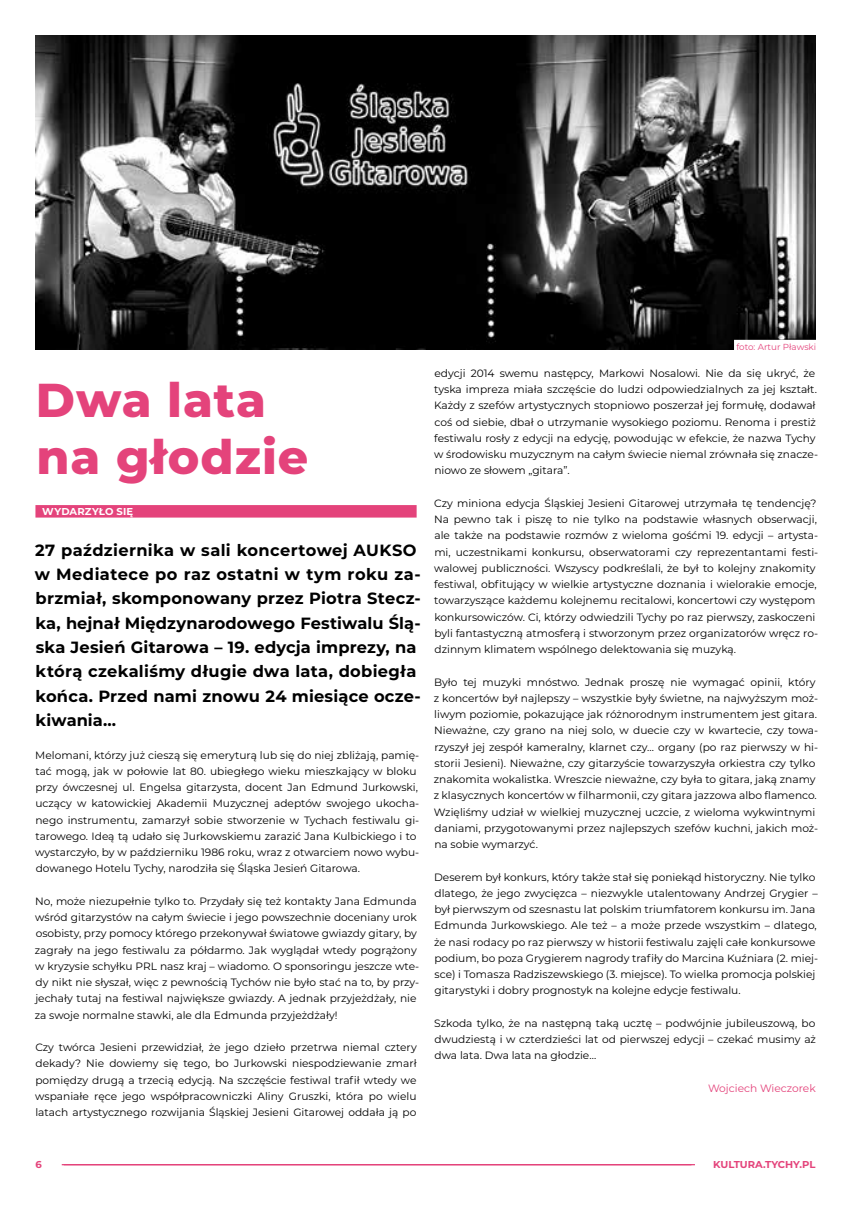
<style>
.page{position:relative;width:851px;height:1205px;background:#fff}
.page>*{position:absolute;margin:0;border:0;box-sizing:border-box;transform-origin:0 0}
.t1{font:800 47.5px/56.9px "Montserrat";letter-spacing:.02em;color:#e4437b}
.t2{font:700 16.25px/24.4px "Montserrat";letter-spacing:.015em;color:#000}
.t3{font:10.62px/16.2px "Montserrat";color:#000}
.t4{font:10.62px "Montserrat";color:#e4437b}
.t5{font:700 10px "Montserrat";letter-spacing:-.01em;color:#e4437b}
.t6{font:700 10px "Montserrat";letter-spacing:.02em;color:#fff}
.t7{font:8.75px "Montserrat";color:#e4437b}
</style>
<div class="page">
<hr style="left:64px;top:1164px;width:630px;height:1px;background:#e4437b">
<hr style="left:62px;top:1164px;width:629px;height:1px;background:#e4437b">
<img style="left:35px;top:35px;width:780px;height:315px">
<div style="left:35px;top:505px;width:381px;height:12px;background:#e4437b"></div>
<div style="left:734px;top:340px;width:82px;height:12px;background:#fff"></div>
<h1 class="t1" style="left:36px;top:369px;width:274px">Dwa lata na głodzie</h1>
<p class="t6" style="left:42px;top:504px;width:92px">WYDARZYŁO SIĘ</p>
<p class="t2" style="left:35px;top:537px;width:387px">27 października w sali koncertowej AUKSO w Mediatece po raz ostatni w tym roku za&shy;brzmiał, skomponowany przez Piotra Stecz&shy;ka, hejnał Międzynarodowego Festiwalu Ślą&shy;ska Jesień Gitarowa – 19. edycja imprezy, na którą czekaliśmy długie dwa lata, dobiegła końca. Przed nami znowu 24 miesiące ocze&shy;kiwania…</p>
<p class="t3" style="left:35px;top:746px;width:385px">Melomani, którzy już cieszą się emeryturą lub się do niej zbliżają, pamię&shy;tać mogą, jak w połowie lat 80. ubiegłego wieku mieszkający w bloku przy ówczesnej ul. Engelsa gitarzysta, docent Jan Edmund Jurkowski, uczący w katowickiej Akademii Muzycznej adeptów swojego ukocha&shy;nego instrumentu, zamarzył sobie stworzenie w Tychach festiwalu gi&shy;tarowego. Ideą tą udało się Jurkowskiemu zarazić Jana Kulbickiego i to wystarczyło, by w październiku 1986 roku, wraz z otwarciem nowo wybu&shy;dowanego Hotelu Tychy, narodziła się Śląska Jesień Gitarowa.</p>
<p class="t3" style="left:35px;top:893px;width:386px">No, może niezupełnie tylko to. Przydały się też kontakty Jana Edmunda wśród gitarzystów na całym świecie i jego powszechnie doceniany urok osobisty, przy pomocy którego przekonywał światowe gwiazdy gitary, by zagrały na jego festiwalu za półdarmo. Jak wyglądał wtedy pogrążony w kryzysie schyłku PRL nasz kraj – wiadomo. O sponsoringu jeszcze wte&shy;dy nikt nie słyszał, więc z pewnością Tychów nie było stać na to, by przy&shy;jechały tutaj na festiwal największe gwiazdy. A jednak przyjeżdżały, nie za swoje normalne stawki, ale dla Edmunda przyjeżdżały!</p>
<p class="t3" style="left:35px;top:1039px;width:383px;text-align:justify">Czy twórca Jesieni przewidział, że jego dzieło przetrwa niemal cztery dekady? Nie dowiemy się tego, bo Jurkowski niespodziewanie zmarł pomiędzy drugą a trzecią edycją. Na szczęście festiwal trafił wtedy we wspaniałe ręce jego współpracowniczki Aliny Gruszki, która po wielu latach artystycznego rozwijania Śląskiej Jesieni Gitarowej oddała ją po</p>
<p class="t7" style="left:736px;top:341px;width:81px">foto: Artur Pławski</p>
<p class="t3" style="left:434px;top:364px;width:385px">edycji 2014 swemu następcy, Markowi Nosalowi. Nie da się ukryć, że tyska impreza miała szczęście do ludzi odpowiedzialnych za jej kształt.<br>Każdy z szefów artystycznych stopniowo poszerzał jej formułę, dodawał coś od siebie, dbał o utrzymanie wysokiego poziomu. Renoma i prestiż festiwalu rosły z edycji na edycję, powodując w efekcie, że nazwa Tychy w środowisku muzycznym na całym świecie niemal zrównała się znacze&shy;niowo ze słowem „gitara”.</p>
<p class="t3" style="left:434px;top:494px;width:385px">Czy miniona edycja Śląskiej Jesieni Gitarowej utrzymała tę tendencję?<br>Na pewno tak i piszę to nie tylko na podstawie własnych obserwacji, ale także na podstawie rozmów z wieloma gośćmi 19. edycji – artysta&shy;mi, uczestnikami konkursu, obserwatorami czy reprezentantami festi&shy;walowej publiczności. Wszyscy podkreślali, że był to kolejny znakomity festiwal, obfitujący w wielkie artystyczne doznania i wielorakie emocje, towarzyszące każdemu kolejnemu recitalowi, koncertowi czy występom konkursowiczów. Ci, którzy odwiedzili Tychy po raz pierwszy, zaskoczeni byli fantastyczną atmosferą i stworzonym przez organizatorów wręcz ro&shy;dzinnym klimatem wspólnego delektowania się muzyką.</p>
<p class="t3" style="left:433px;top:673px;width:386px">Było tej muzyki mnóstwo. Jednak proszę nie wymagać opinii, który z koncertów był najlepszy – wszystkie były świetne, na najwyższym moż&shy;liwym poziomie, pokazujące jak różnorodnym instrumentem jest gitara.<br>Nieważne, czy grano na niej solo, w duecie czy w kwartecie, czy towa&shy;rzyszył jej zespół kameralny, klarnet czy… organy (po raz pierwszy w hi&shy;storii Jesieni). Nieważne, czy gitarzyście towarzyszyła orkiestra czy tylko znakomita wokalistka. Wreszcie nieważne, czy była to gitara, jaką znamy z klasycznych koncertów w filharmonii, czy gitara jazzowa albo flamenco.<br>Wzięliśmy udział w wielkiej muzycznej uczcie, z wieloma wykwintnymi daniami, przygotowanymi przez najlepszych szefów kuchni, jakich moż&shy;na sobie wymarzyć.</p>
<p class="t3" style="left:434px;top:868px;width:385px">Deserem był konkurs, który także stał się poniekąd historyczny. Nie tylko dlatego, że jego zwycięzca – niezwykle utalentowany Andrzej Grygier – był pierwszym od szesnastu lat polskim triumfatorem konkursu im. Jana Edmunda Jurkowskiego. Ale też – a może przede wszystkim – dlatego, że nasi rodacy po raz pierwszy w historii festiwalu zajęli całe konkursowe podium, bo poza Grygierem nagrody trafiły do Marcina Kuźniara (2. miej&shy;sce) i Tomasza Radziszewskiego (3. miejsce). To wielka promocja polskiej gitarystyki i dobry prognostyk na kolejne edycje festiwalu.</p>
<p class="t3" style="left:434px;top:1014px;width:383px;text-align:justify">Szkoda tylko, że na następną taką ucztę – podwójnie jubileuszową, bo dwudziestą i w czterdzieści lat od pierwszej edycji – czekać musimy aż dwa lata. Dwa lata na głodzie…</p>
<p class="t4" style="left:708px;top:1080px;width:109px">Wojciech Wieczorek</p>
<p class="t5" style="left:35px;top:1157px;width:8px">6</p>
<p class="t5" style="left:713px;top:1157px;width:104px">KULTURA.TYCHY.PL</p>
</div>
